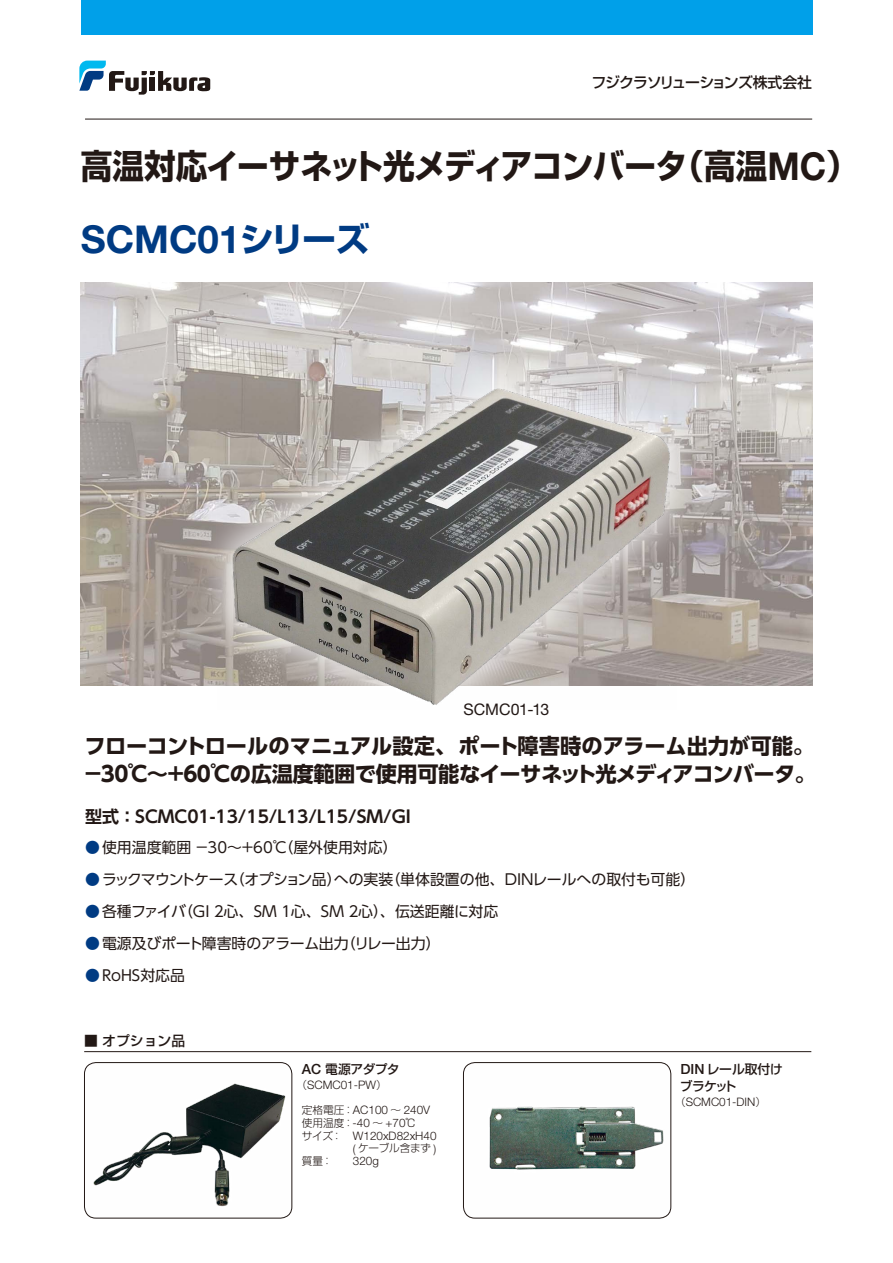
<style>
.page{position:relative;width:893px;height:1263px;background:#fff}
.page>*{position:absolute;margin:0;border:0;box-sizing:border-box;transform-origin:0 0}
.t1{font:700 38.4px "Helvetica Neue LT Std";color:#003b83}
.t2{font:700 34.05px "Shin Go Pro";letter-spacing:-.03em;color:#221815;scale:.93 1}
.t3{font:700 21.3px/27.6px "UD Shin Go Pro";letter-spacing:-.02em;color:#221815}
.t4{font:700 16.95px "UD Shin Go Pro De";color:#221815}
.t5{font:15.9px "Helvetica Neue LT Std";color:#221815}
.t6{font:14.85px "UD Shin Go Pro";color:#221815}
.t7{font:500 14.85px "Shin Go Pro";letter-spacing:-.06em;color:#221815}
.t8{font:500 13.8px "Shin Go Pro";color:#221815}
.t9{font:500 12.75px/17px "Shin Go Pro";letter-spacing:-.03em;color:#221815}
.t10{font:300 11.7px/25.5px "Helvetica Neue LT Std";color:#221815}
.t11{font:300 10.65px "Shin Go Pro";letter-spacing:-.01em;color:#221815}
.t12{font:300 10.65px "Shin Go Pro";letter-spacing:-.03em;color:#221815}
.s1{font-family:"Helvetica Neue LT Std";font-size:38.4px}
.s2{font-family:"Shin Go Pro";font-size:34.05px}
.s3{color:#003b83}
.s4{font-family:"Helvetica Neue LT Std";font-size:14.1px}
.s5{font-family:"Shin Go Pro";font-size:10.65px}
.s6{font-family:"Helvetica Neue LT Std";font-size:11.7px}
</style>
<div class="page">
<svg style="left:79px;top:61px;width:131px;height:34px"></svg>
<img style="left:84px;top:1062px;width:208px;height:156px">
<div style="left:84px;top:1062px;width:208px;height:156px;border:1px solid #221815;border-radius:11px"></div>
<img style="left:463px;top:1062px;width:208px;height:156px">
<div style="left:463px;top:1062px;width:208px;height:156px;border:1px solid #221815;border-radius:11px"></div>
<img style="left:81px;top:283px;width:731px;height:402px">
<div style="left:194px;top:350px;width:514px;height:393px;background:#fff;opacity:.75"></div>
<img style="left:218px;top:383px;width:458px;height:327px">
<div style="left:81px;top:0;width:731px;height:34px;background:#00a0e9"></div>
<hr style="left:85px;top:119px;width:727px;height:1px;background:#221815">
<hr style="left:84px;top:1051px;width:727px;height:1px;background:#221815">
<p class="t7" style="left:591px;top:70px;width:222px">フジクラソリューションズ株式会社</p>
<h2 class="t2" style="left:81px;top:139px;width:837px">高温対応イーサネット光メディアコンバータ（高温<span class="s1">MC</span>）</h2>
<h1 class="t1" style="left:81px;top:216px;width:291px">SCMC01<span class="s2">シリーズ</span></h1>
<p class="t5" style="left:463px;top:700px;width:87px">SCMC01-13</p>
<h3 class="t3" style="left:82px;top:732px;width:735px">フローコントロールのマニュアル設定、ポート障害時のアラーム出力が可能。−30℃〜＋60℃の広温度範囲で使用可能なイーサネット光メディアコンバータ。</h3>
<p class="t4" style="left:85px;top:803px;width:327px">型式 ：SCMC01-13/15/L13/L15/SM/GI</p>
<p class="t6" style="left:85px;top:835px;width:314px"><span class="s3">●</span> 使用温度範囲 −30～＋60℃（屋外使用対応）</p>
<p class="t6" style="left:85px;top:867px;width:612px"><span class="s3">●</span> ラックマウントケース（オプション品）への実装（単体設置の他、DINレールへの取付も可能）</p>
<p class="t6" style="left:85px;top:899px;width:415px"><span class="s3">●</span> 各種ファイバ（GI２心、SM１心、SM２心）、伝送距離に対応</p>
<p class="t6" style="left:85px;top:931px;width:357px"><span class="s3">●</span> 電源及びポート障害時のアラーム出力（リレー出力）</p>
<p class="t6" style="left:85px;top:963px;width:101px"><span class="s3">●</span> RoHS対応品</p>
<p class="t8" style="left:84px;top:1029px;width:102px">■ オプション品</p>
<p class="t9" style="left:302px;top:1059px;width:99px"><span class="s4">AC</span> 電源アダプタ</p>
<p class="t10" style="left:302px;top:1072px;width:130px;text-indent:-5px"><span class="s5">（</span>SCMC01-PW<span class="s5">）<br>定格電圧：</span>AC100 <span class="s5">～</span> 240V</p>
<p class="t11" style="left:302px;top:1114px;width:116px">使用温度：<span class="s6">-40</span> ～ <span class="s6">+70</span>℃</p>
<p class="t10" style="left:302px;top:1123px;width:136px"><span class="s5">サイズ：</span> W120xD82xH40</p>
<p class="t12" style="left:353px;top:1140px;width:85px"><span class="s6">(</span> ケーブル含まず <span class="s6">)</span></p>
<p class="t11" style="left:302px;top:1152px;width:32px">質量：</p>
<p class="t10" style="left:353px;top:1148px;width:28px">320g</p>
<p class="t9" style="left:680px;top:1059px;width:105px"><span class="s4">DIN</span> レール取付けブラケット</p>
<p class="t10" style="left:675px;top:1089px;width:92px"><span class="s5">（</span>SCMC01-DIN<span class="s5">）</span></p>
</div>
